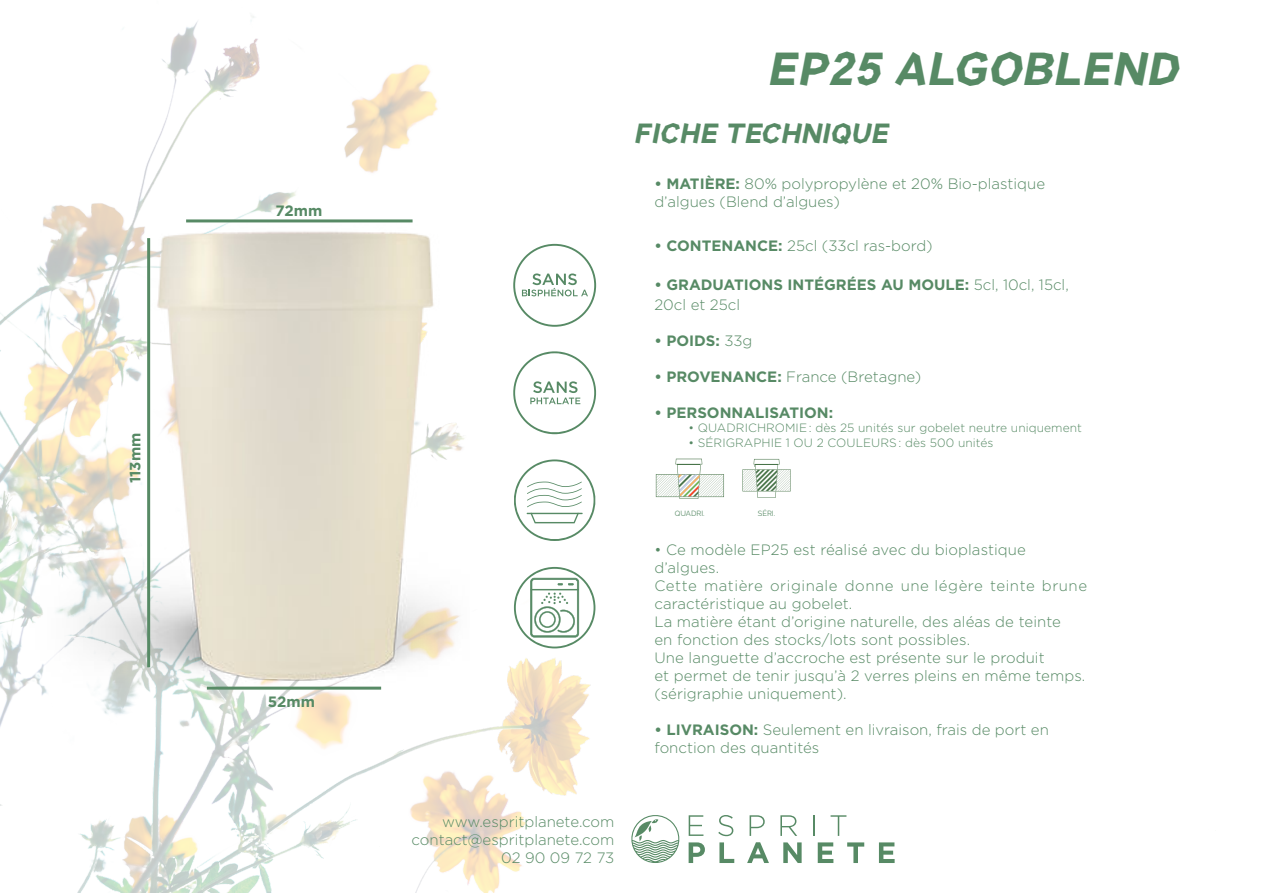
<style>
.page{position:relative;width:1263px;height:893px;background:#fff}
.page>*{position:absolute;margin:0;border:0;box-sizing:border-box;transform-origin:0 0}
.t1{font:italic 700 45px "Manifont Grotesk";color:#578a65}
.t2{font:italic 700 27px "Manifont Grotesk";color:#578a65}
.t3{font:300 15px/18px "Gotham";letter-spacing:.005em;color:#578a65}
.t4{font:700 15px/19.5px "Gotham";color:#578a65}
.t5{font:300 12px "Gotham";letter-spacing:.005em;color:#578a65}
.t6{font:7.5px "Raleway";letter-spacing:.005em;color:#578a65}
.s1{font-weight:700}
.s2{font-weight:300}
</style>
<div class="page">
<img style="left:0;top:16px;width:597px;height:877px">
<svg style="left:689px;top:815px;width:14px;height:21px"></svg>
<svg style="left:718px;top:815px;width:15px;height:21px"></svg>
<svg style="left:750px;top:815px;width:15px;height:21px"></svg>
<svg style="left:780px;top:815px;width:17px;height:21px"></svg>
<hr style="left:813px;top:815px;width:2px;height:21px;background:#578a65">
<svg style="left:830px;top:815px;width:16px;height:21px"></svg>
<svg style="left:689px;top:842px;width:16px;height:21px"></svg>
<svg style="left:719px;top:842px;width:15px;height:21px"></svg>
<svg style="left:747px;top:842px;width:22px;height:21px"></svg>
<svg style="left:783px;top:842px;width:19px;height:21px"></svg>
<svg style="left:818px;top:842px;width:15px;height:21px"></svg>
<svg style="left:847px;top:842px;width:17px;height:21px"></svg>
<svg style="left:879px;top:842px;width:16px;height:21px"></svg>
<svg style="left:631px;top:815px;width:49px;height:48px"></svg>
<img style="left:9px;top:159px;width:461px;height:557px">
<hr style="left:186px;top:219px;width:227px;height:3px;background:#578a65">
<hr style="left:147px;top:238px;width:3px;height:429px;background:#578a65">
<hr style="left:207px;top:687px;width:174px;height:3px;background:#578a65">
<svg style="left:656px;top:459px;width:68px;height:40px"></svg>
<svg style="left:742px;top:459px;width:49px;height:39px"></svg>
<svg style="left:509px;top:347px;width:88px;height:89px"></svg>
<svg style="left:513px;top:244px;width:83px;height:83px"></svg>
<svg style="left:513px;top:459px;width:83px;height:83px"></svg>
<svg style="left:514px;top:567px;width:81px;height:81px"></svg>
<p class="t4" style="left:126px;top:483px;width:52px;rotate:-90deg">113mm</p>
<p class="t4" style="left:275px;top:201px;width:48px">72mm</p>
<p class="t4" style="left:268px;top:692px;width:49px">52mm</p>
<h1 class="t1" style="left:767px;top:43px;width:413px">EP25 ALGOBLEND</h1>
<h2 class="t2" style="left:634px;top:118px;width:256px">FICHE TECHNIQUE</h2>
<p class="t3" style="left:654px;top:175px;width:392px"><span class="s1">• MATIÈRE:</span> 80% polypropylène et 20% Bio-plastique d’algues (Blend d’algues)</p>
<p class="t3" style="left:654px;top:237px;width:280px"><span class="s1">• CONTENANCE:</span> 25cl (33cl ras-bord)</p>
<p class="t4" style="left:654px;top:275px;width:416px">• GRADUATIONS INTÉGRÉES AU MOULE: <span class="s2">5cl, 10cl, 15cl,<br>20cl et 25cl</span></p>
<p class="t4" style="left:654px;top:331px;width:100px">• POIDS: <span class="s2">33g</span></p>
<p class="t3" style="left:654px;top:368px;width:268px"><span class="s1">• PROVENANCE:</span> France (Bretagne)</p>
<p class="t4" style="left:654px;top:403px;width:180px">• PERSONNALISATION:</p>
<p class="t5" style="left:688px;top:421px;width:395px">• QUADRICHROMIE : dès 25 unités sur gobelet neutre uniquement</p>
<p class="t5" style="left:688px;top:436px;width:307px">• SÉRIGRAPHIE 1 OU 2 COULEURS : dès 500 unités</p>
<p class="t3" style="left:412px;top:813px;width:204px;text-align:right">www.espritplanete.com contact@espritplanete.com<br>02 90 09 72 73</p>
<p class="t6" style="left:675px;top:509px;width:31px">QUADRI.</p>
<p class="t6" style="left:758px;top:509px;width:19px">SÉRI.</p>
<p class="t3" style="left:654px;top:540px;width:434px">• Ce modèle EP25 est réalisé avec du bioplastique d’algues.<br>Cette matière originale donne une légère teinte brune caractéristique au gobelet.<br>La matière étant d’origine naturelle, des aléas de teinte<br>en fonction des stocks/lots sont possibles.<br>Une languette d’accroche est présente sur le produit<br>et permet de tenir jusqu’à 2 verres pleins en même temps. (sérigraphie uniquement).</p>
<p class="t3" style="left:654px;top:720px;width:396px"><span class="s1">• LIVRAISON:</span> Seulement en livraison, frais de port en fonction des quantités</p>
</div>
